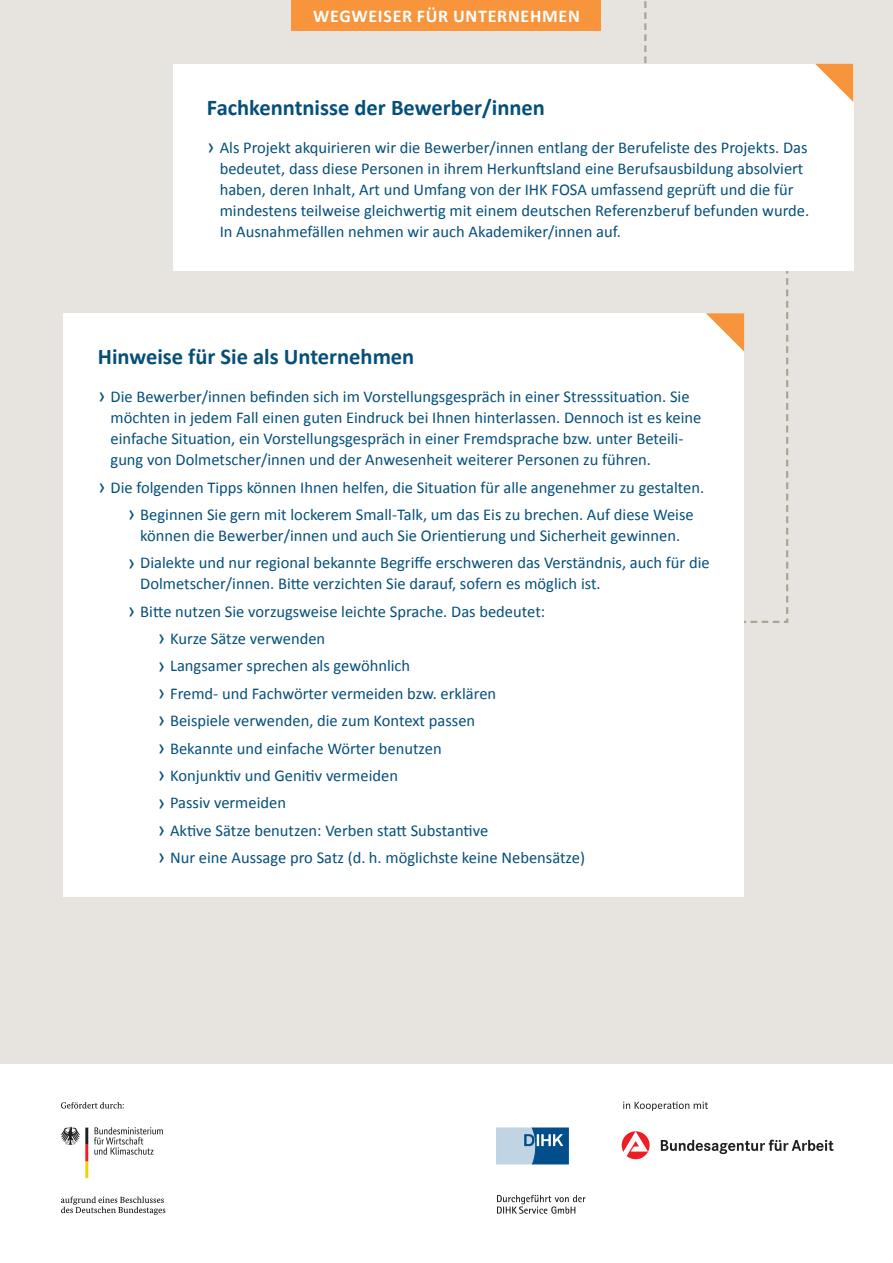
<style>
.page{position:relative;width:893px;height:1263px;background:#e7e4df}
.page>*{position:absolute;margin:0;border:0;box-sizing:border-box;transform-origin:0 0}
.t1{font:700 22.5px "Calibri";color:#054f7a}
.t2{font:700 18px "Calibri";letter-spacing:.04em;color:#fff}
.t3{font:16.5px/21px "Calibri";color:#054f7a}
.s1{font-size:22.5px}
</style>
<div class="page">
<svg style="left:744px;top:271px;width:45px;height:352px"></svg>
<svg style="left:644px;top:1px;width:2px;height:62px"></svg>
<div style="left:291px;top:0;width:310px;height:31px;background:#f7943c"></div>
<div style="left:0;top:1064px;width:893px;height:199px;background:#fff"></div>
<div style="left:64px;top:313px;width:680px;height:584px;background:#fff"></div>
<div style="left:173px;top:64px;width:680px;height:207px;background:#fff"></div>
<svg style="left:815px;top:64px;width:38px;height:38px"></svg>
<svg style="left:706px;top:313px;width:38px;height:38px"></svg>
<svg style="left:623px;top:1101px;width:85px;height:10px"></svg>
<svg style="left:661px;top:1140px;width:172px;height:14px"></svg>
<svg style="left:622px;top:1131px;width:28px;height:28px"></svg>
<svg style="left:497px;top:1195px;width:88px;height:19px"></svg>
<svg style="left:496px;top:1128px;width:72px;height:36px;background:#6f9cbf"></svg>
<svg style="left:61px;top:1102px;width:63px;height:6px"></svg>
<svg style="left:61px;top:1196px;width:104px;height:19px"></svg>
<svg style="left:61px;top:1127px;width:27px;height:51px"></svg>
<svg style="left:94px;top:1127px;width:69px;height:28px"></svg>
<p class="t2" style="left:313px;top:3px;width:268px">WEGWEISER FÜR UNTERNEHMEN</p>
<h2 class="t1" style="left:207px;top:91px;width:339px">Fachkenntnisse der Bewerber/innen</h2>
<p class="t3" style="left:220px;top:136px;width:591px;text-indent:-13px"><span class="s1">ͧ</span> Als Projekt akquirieren wir die Bewerber/innen entlang der Berufeliste des Projekts. Das bedeutet, dass diese Personen in ihrem Herkunftsland eine Berufsausbildung absolviert haben, deren Inhalt, Art und Umfang von der IHK FOSA umfassend geprüft und die für mindestens teilweise gleichwertig mit einem deutschen Referenzberuf befunden wurde.<br>In Ausnahmefällen nehmen wir auch Akademiker/innen auf.</p>
<h2 class="t1" style="left:98px;top:341px;width:318px">Hinweise für Sie als Unternehmen</h2>
<p class="t3" style="left:111px;top:386px;width:592px;text-indent:-13px"><span class="s1">ͧ</span> Die Bewerber/innen befinden sich im Vorstellungsgespräch in einer Stresssituation. Sie möchten in jedem Fall einen guten Eindruck bei Ihnen hinterlassen. Dennoch ist es keine einfache Situation, ein Vorstellungsgespräch in einer Fremdsprache bzw. unter Beteili&shy;gung von Dolmetscher/innen und der Anwesenheit weiterer Personen zu führen.</p>
<p class="t3" style="left:98px;top:476px;width:608px"><span class="s1">ͧ</span> Die folgenden Tipps können Ihnen helfen, die Situation für alle angenehmer zu gestalten.</p>
<p class="t3" style="left:128px;top:503px;width:568px;text-align:center"><span class="s1">ͧ</span> Beginnen Sie gern mit lockerem Small-Talk, um das Eis zu brechen. Auf diese Weise können die Bewerber/innen und auch Sie Orientierung und Sicherheit gewinnen.</p>
<p class="t3" style="left:140px;top:552px;width:571px;text-indent:-13px"><span class="s1">ͧ</span> Dialekte und nur regional bekannte Begriffe erschweren das Verständnis, auch für die<br>Dolmetscher/innen. Bitte verzichten Sie darauf, sofern es möglich ist.</p>
<p class="t3" style="left:128px;top:600px;width:419px"><span class="s1">ͧ</span> Bitte nutzen Sie vorzugsweise leichte Sprache. Das bedeutet:</p>
<p class="t3" style="left:157px;top:628px;width:169px"><span class="s1">ͧ</span> Kurze Sätze verwenden</p>
<p class="t3" style="left:157px;top:655px;width:254px"><span class="s1">ͧ</span> Langsamer sprechen als gewöhnlich</p>
<p class="t3" style="left:157px;top:682px;width:340px"><span class="s1">ͧ</span> Fremd- und Fachwörter vermeiden bzw. erklären</p>
<p class="t3" style="left:157px;top:710px;width:319px"><span class="s1">ͧ</span> Beispiele verwenden, die zum Kontext passen</p>
<p class="t3" style="left:157px;top:737px;width:286px"><span class="s1">ͧ</span> Bekannte und einfache Wörter benutzen</p>
<p class="t3" style="left:157px;top:764px;width:242px"><span class="s1">ͧ</span> Konjunktiv und Genitiv vermeiden</p>
<p class="t3" style="left:157px;top:792px;width:130px"><span class="s1">ͧ</span> Passiv vermeiden</p>
<p class="t3" style="left:157px;top:819px;width:332px"><span class="s1">ͧ</span> Aktive Sätze benutzen: Verben statt Substantive</p>
<p class="t3" style="left:157px;top:847px;width:429px"><span class="s1">ͧ</span> Nur eine Aussage pro Satz (d. h. möglichste keine Nebensätze)</p>
</div>
